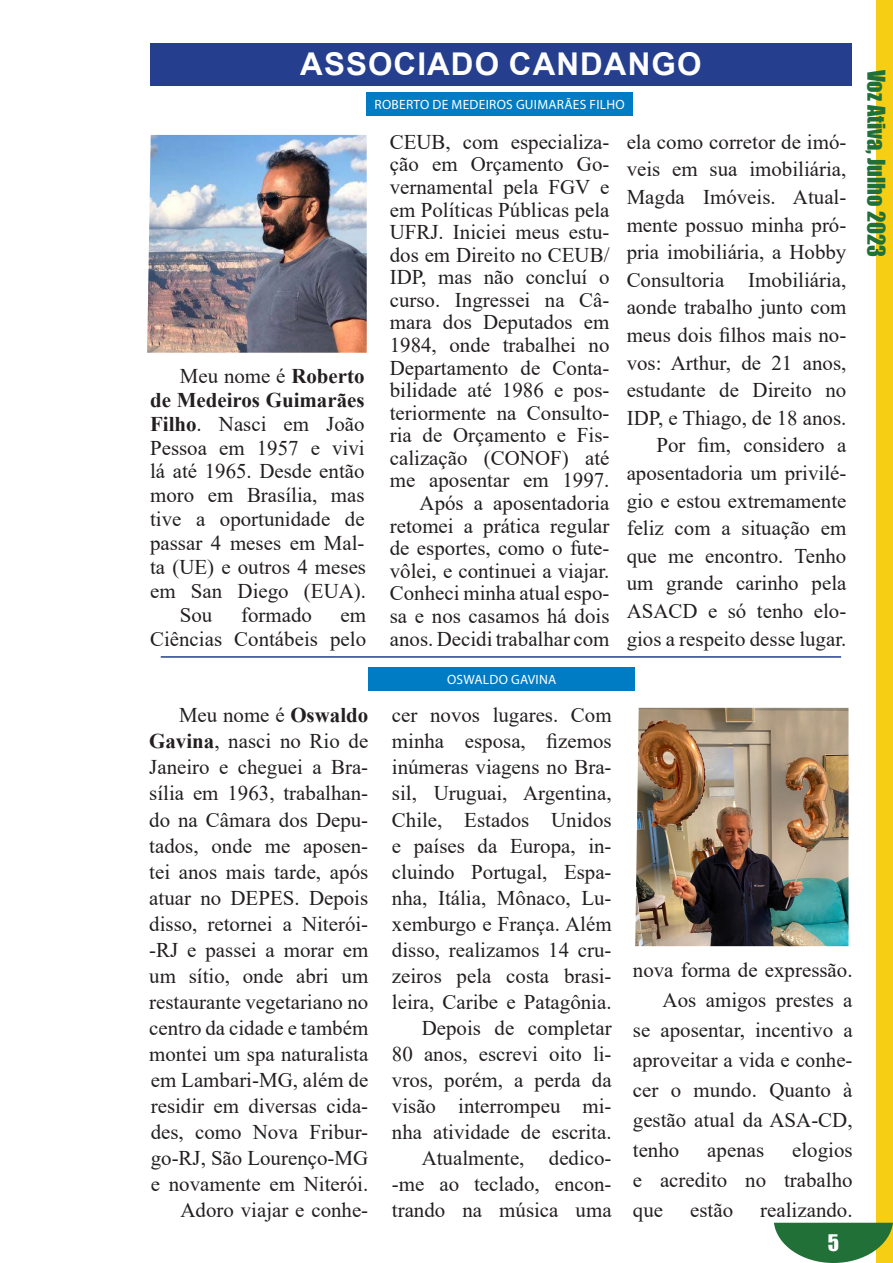
<style>
.page{position:relative;width:893px;height:1263px;background:#fff}
.page>*{position:absolute;margin:0;border:0;box-sizing:border-box;transform-origin:0 0}
.t1{font:700 31.35px "Arial";letter-spacing:.035em;color:#fff}
.t2{font:22.5px "Impact";color:#207038}
.t3{font:21px "Impact";color:#fff}
.t4{font:20.85px/26.1px "Times New Roman";color:#231f20;text-align:justify}
.t5{font:13.5px "Myriad Pro";letter-spacing:.02em;color:#fff}
.s1{font-weight:700}
</style>
<div class="page">
<div style="left:876px;top:0;width:17px;height:1263px;background:#f6cf15"></div>
<svg style="left:774px;top:1223px;width:119px;height:40px"></svg>
<div style="left:150px;top:43px;width:702px;height:42px;background:#253f8e"></div>
<div style="left:366px;top:93px;width:267px;height:23px;background:#007cc4"></div>
<img style="left:147px;top:135px;width:220px;height:218px">
<hr style="left:161px;top:656px;width:680px;height:2px;background:#253f8e">
<div style="left:368px;top:667px;width:267px;height:24px;background:#007cc4"></div>
<img style="left:635px;top:708px;width:213px;height:238px">
<p class="t1" style="left:300px;top:42px;width:403px">ASSOCIADO CANDANGO</p>
<p class="t5" style="left:374px;top:97px;width:252px">ROBERTO DE MEDEIROS GUIMARÃES FILHO</p>
<p class="t4" style="left:150px;top:363px;width:218px;line-height:23.9px;text-indent:30px">Meu nome é <span class="s1">Roberto de Medeiros Guimarães Filho</span>. Nasci em João Pessoa em 1957 e vivi lá até 1965. Desde então moro em Brasília, mas tive a oportunidade de passar 4 meses em Mal&shy;ta (UE) e outros 4 meses em San Diego (EUA).</p>
<p class="t4" style="left:180px;top:601px;width:34px">Sou</p>
<p class="t4" style="left:241px;top:601px;width:72px">formado</p>
<p class="t4" style="left:150px;top:602px;width:218px;line-height:23.9px;text-align:right">em<br>Ciências Contábeis pelo</p>
<p class="t4" style="left:149px;top:702px;width:221px;text-indent:30px">Meu nome é <span class="s1">Oswaldo Gavina</span>, nasci no Rio de Janeiro e cheguei a Bra&shy;sília em 1963, trabalhan&shy;do na Câmara dos Depu&shy;tados, onde me aposen&shy;tei anos mais tarde, após atuar no DEPES. Depois disso, retornei a Niterói--RJ e passei a morar em um sítio, onde abri um restaurante vegetariano no centro da cidade e também montei um spa naturalista em Lambari-MG, além de residir em diversas cida&shy;des, como Nova Fribur&shy;go-RJ, São Lourenço-MG e novamente em Niterói.</p>
<p class="t4" style="left:181px;top:1197px;width:189px">Adoro viajar e conhe-</p>
<p class="t4" style="left:390px;top:130px;width:221px;line-height:22.6px">CEUB, com especializa&shy;ção em Orçamento Go&shy;vernamental pela FGV e em Políticas Públicas pela UFRJ. Iniciei meus estu&shy;dos em Direito no CEUB/ IDP, mas não concluí o curso. Ingressei na Câ&shy;mara dos Deputados em 1984, onde trabalhei no Departamento de Conta&shy;bilidade até 1986 e pos&shy;teriormente na Consulto&shy;ria de Orçamento e Fis&shy;calização (CONOF) até me aposentar em 1997.</p>
<p class="t4" style="left:390px;top:491px;width:221px;line-height:22.6px;text-indent:30px">Após a aposentadoria retomei a prática regular de esportes, como o fute&shy;vôlei, e continuei a viajar.<br>Conheci minha atual espo&shy;sa e nos casamos há dois anos. Decidi trabalhar com</p>
<p class="t5" style="left:447px;top:671px;width:111px">OSWALDO GAVINA</p>
<p class="t4" style="left:392px;top:702px;width:221px">cer novos lugares. Com minha esposa, fizemos inúmeras viagens no Bra&shy;sil, Uruguai, Argentina, Chile, Estados Unidos e países da Europa, in&shy;cluindo Portugal, Espa&shy;nha, Itália, Mônaco, Lu&shy;xemburgo e França. Além disso, realizamos 14 cru&shy;zeiros pela costa brasi&shy;leira, Caribe e Patagônia.</p>
<p class="t4" style="left:392px;top:1014px;width:221px;text-indent:30px">Depois de completar 80 anos, escrevi oito li&shy;vros, porém, a perda da visão interrompeu mi&shy;nha atividade de escrita.</p>
<p class="t4" style="left:392px;top:1144px;width:221px;text-indent:30px">Atualmente, dedico--me ao teclado, encon&shy;trando na música uma</p>
<p class="t4" style="left:627px;top:127px;width:221px;line-height:27.6px">ela como corretor de imó&shy;veis em sua imobiliária, Magda Imóveis. Atual&shy;mente possuo minha pró&shy;pria imobiliária, a Hobby Consultoria Imobiliária, aonde trabalho junto com meus dois filhos mais no&shy;vos: Arthur, de 21 anos, estudante de Direito no IDP, e Thiago, de 18 anos.</p>
<p class="t4" style="left:627px;top:431px;width:221px;line-height:27.6px;text-indent:30px">Por fim, considero a aposentadoria um privilé&shy;gio e estou extremamente feliz com a situação em que me encontro. Tenho um grande carinho pela ASACD e só tenho elo&shy;gios a respeito desse lugar.</p>
<p class="t4" style="left:633px;top:956px;width:221px">nova forma de expressão.</p>
<p class="t4" style="left:633px;top:984px;width:221px;line-height:30px;text-indent:30px">Aos amigos prestes a se aposentar, incentivo a aproveitar a vida e conhe&shy;cer o mundo. Quanto à gestão atual da ASA-CD, tenho</p>
<p class="t4" style="left:633px;top:1135px;width:221px;line-height:30px;text-indent:159px">elogios e acredito no trabalho que</p>
<p class="t4" style="left:707px;top:1136px;width:58px">apenas</p>
<p class="t4" style="left:690px;top:1197px;width:44px">estão</p>
<p class="t4" style="left:760px;top:1197px;width:94px">realizando.</p>
<p class="t3" style="left:828px;top:1226px;width:13px">5</p>
<p class="t2" style="left:894px;top:70px;width:189px;rotate:90deg">Voz Ativa, Julho 2023</p>
</div>
